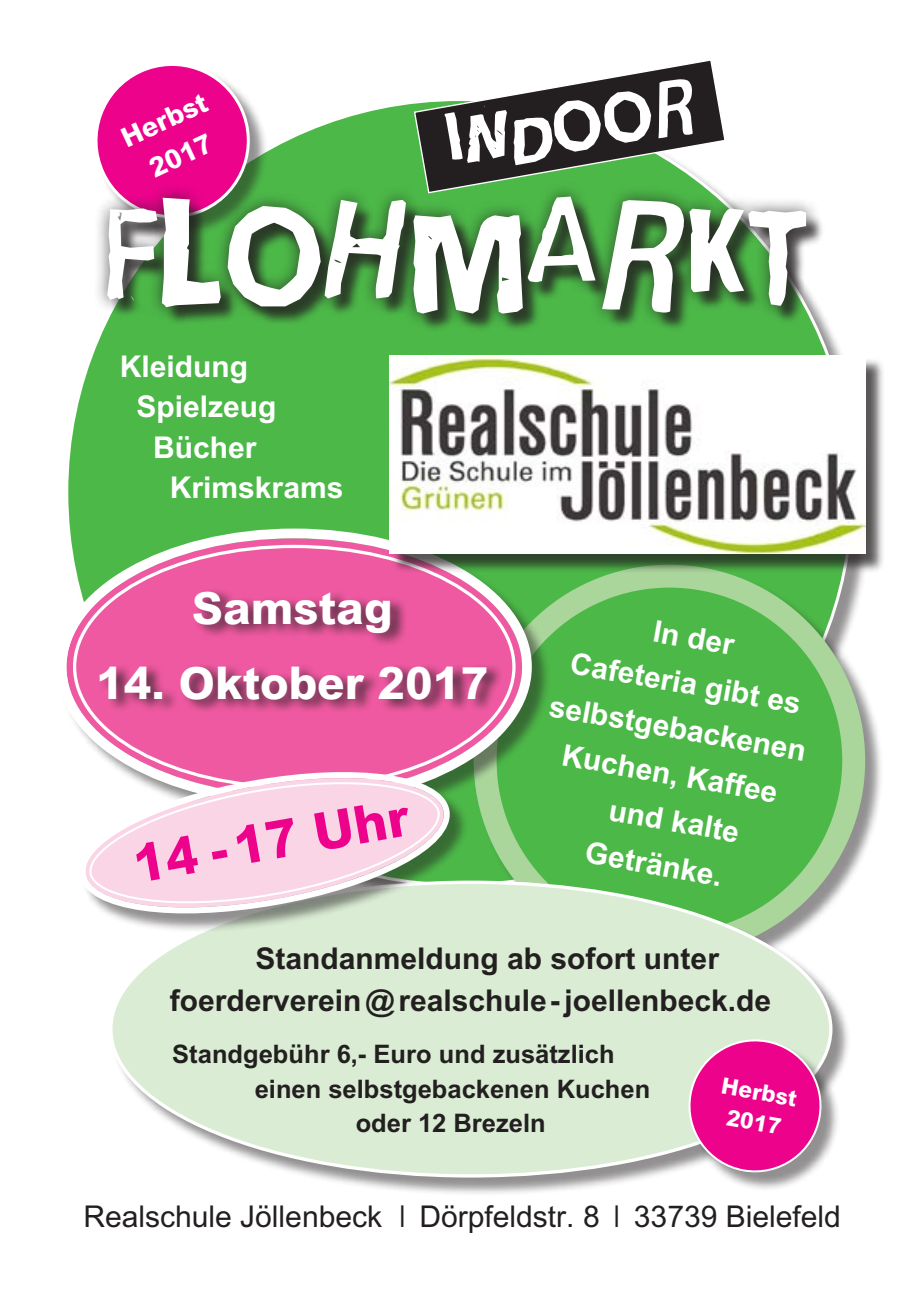
<style>
.page{position:relative;width:919px;height:1289px;background:#fff}
.page>*{position:absolute;margin:0;border:0;box-sizing:border-box;transform-origin:0 0}
.t1{font:127.5px "Quick End Jerk";color:#fff}
.t2{font:64.65px "Quick End Jerk";color:#fff}
.t3{font:800 52.5px "Arial";color:#ed028c}
.t4{font:800 45px "Arial";color:#fff}
.t5{font:700 30px "M Arial";color:#fff}
.t6{font:700 30px/42px "M Arial";color:#231f20}
.t7{font:30px "M Arial";color:#231f20}
.t8{font:800 27px/39px "Arial";color:#fff;text-align:center}
.t9{font:700 25.5px "M Arial";color:#231f20}
.t10{font:800 22.5px/30px "Arial";color:#fff;text-align:center}
.s1{font-family:"Kievit OT"}
</style>
<div class="page">
<div style="left:67px;top:99px;width:785px;height:785px;background:#4cb848;border-radius:50%"></div>
<div style="left:475px;top:566px;width:408px;height:408px;background:#231f20;opacity:.5"></div>
<div style="left:485px;top:576px;width:368px;height:368px;background:#4cb848;border-radius:50%"></div>
<div style="left:473px;top:564px;width:392px;height:392px;border:23px solid #aad59b;border-radius:50%"></div>
<div style="left:58px;top:530px;width:492px;height:293px;background:#231f20;opacity:.5"></div>
<div style="left:66px;top:538px;width:456px;height:257px;background:#ef59a1;border-radius:50%"></div>
<div style="left:98px;top:586px;width:405px;height:127px;background:#231f20;opacity:.75"></div>
<div style="left:96px;top:65px;width:172px;height:172px;background:#231f20;opacity:.5"></div>
<svg style="left:96px;top:65px;width:163px;height:115px"></svg>
<div style="left:391px;top:357px;width:493px;height:215px;background:#231f20;opacity:.75"></div>
<img style="left:389px;top:355px;width:476px;height:199px">
<div style="left:109px;top:198px;width:715px;height:133px;background:#231f20;opacity:.75"></div>
<div style="left:91px;top:180px;width:729px;height:147px;background:#231f20;opacity:.75"></div>
<svg style="left:413px;top:60px;width:313px;height:134px"></svg>
<div style="left:111px;top:882px;width:739px;height:313px;background:#231f20;opacity:.5"></div>
<div style="left:111px;top:882px;width:719px;height:293px;background:#daecd4;border-radius:50%"></div>
<div style="left:690px;top:1041px;width:149px;height:149px;background:#231f20;opacity:.5"></div>
<svg style="left:682px;top:1039px;width:146px;height:137px"></svg>
<div style="left:81px;top:773px;width:387px;height:158px;background:#231f20;opacity:.5"></div>
<svg style="left:77px;top:765px;width:375px;height:155px"></svg>
<svg style="left:86px;top:773px;width:357px;height:139px"></svg>
<h2 class="t2" style="left:440px;top:111px;width:255px;rotate:-10deg">INDOOR</h2>
<p class="t8" style="left:114px;top:121px;width:93px;rotate:-25deg">Herbst<br>2017</p>
<h1 class="t1" style="left:105px;top:182px;width:709px">FLOHMARKT</h1>
<p class="t5" style="left:120px;top:349px;width:130px">Kleidung</p>
<p class="t5" style="left:136px;top:389px;width:142px">Spielzeug</p>
<p class="t5" style="left:153px;top:430px;width:105px">Bücher</p>
<p class="t5" style="left:170px;top:470px;width:175px">Krimskrams</p>
<h3 class="t4" style="left:192px;top:581px;width:202px">Samstag</h3>
<h3 class="t4" style="left:96px;top:656px;width:394px">14. Oktober 2017</h3>
<h3 class="t3" style="left:128px;top:833px;width:280px;rotate:-10deg">14 -17 Uhr</h3>
<p class="t5" style="left:656px;top:613px;width:83px;rotate:10deg">In der</p>
<p class="t5" style="left:573px;top:645px;width:235px;rotate:10deg">Cafeteria gibt es</p>
<p class="t5" style="left:552px;top:688px;width:262px;rotate:10deg">selbstgebackenen</p>
<p class="t5" style="left:565px;top:737px;width:220px;rotate:10deg">Kuchen, Kaffee</p>
<p class="t5" style="left:612px;top:792px;width:133px;rotate:10deg">und kalte</p>
<p class="t5" style="left:588px;top:834px;width:140px;rotate:10deg">Getränke.</p>
<p class="t6" style="left:170px;top:936px;width:603px;text-indent:86px">Standanmeldung ab sofort unter foerderverein@realschule-joellenbeck.de</p>
<p class="t9" style="left:172px;top:1039px;width:444px">Standgebühr 6,- Euro und zusätzlich</p>
<p class="t9" style="left:255px;top:1073px;width:397px">einen selbstgebackenen Kuchen</p>
<p class="t9" style="left:355px;top:1108px;width:191px">oder 12 Brezeln</p>
<p class="t10" style="left:724px;top:1070px;width:78px;rotate:10deg">Herbst<br>2017</p>
<p class="t7" style="left:83px;top:1199px;width:758px">Realschule Jöllenbeck <span class="s1">l</span> Dörpfeldstr. 8 <span class="s1">l</span> 33739 Bielefeld</p>
</div>
